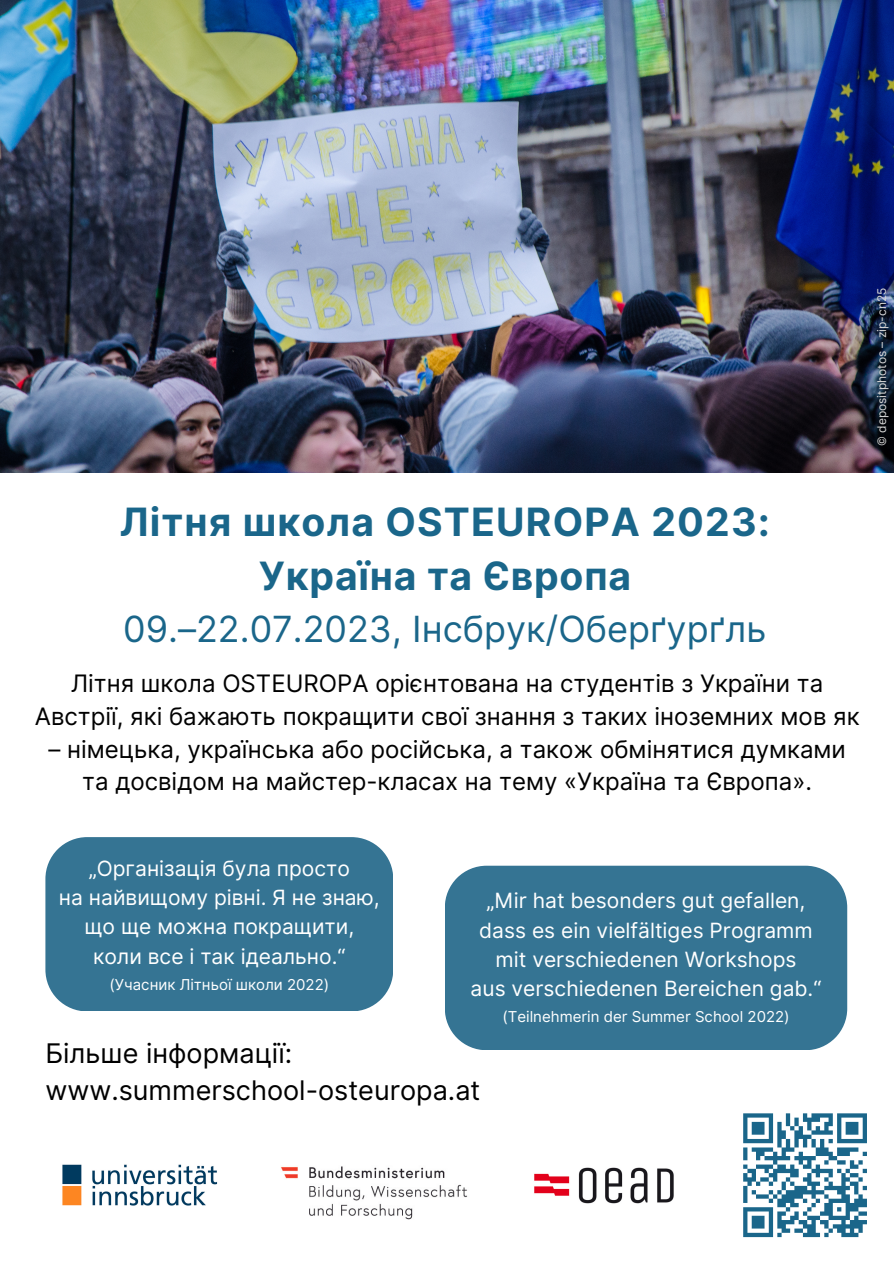
<style>
.page{position:relative;width:894px;height:1264px;background:#fff}
.page>*{position:absolute;margin:0;border:0;box-sizing:border-box;transform-origin:0 0}
.t1{font:700 39px "Inter";letter-spacing:.03em;color:#1a668a}
.t2{font:36px "Inter";color:#1a668a}
.t3{font:27px "Inter";color:#000}
.t4{font:24px/32.7px "Inter";color:#000;text-align:center}
.t5{font:21px/29.2px "Inter";color:#fff;text-align:center}
.t6{font:15px "Inter";color:#fff}
.t7{font:12px "Inter";color:#d9d9d9}
</style>
<div class="page">
<img style="left:0;top:0;width:893px;height:472px">
<svg style="left:743px;top:1113px;width:124px;height:125px"></svg>
<div style="left:445px;top:865px;width:402px;height:185px;background:#357493"></div>
<div style="left:45px;top:837px;width:348px;height:174px;background:#357493"></div>
<img style="left:534px;top:1167px;width:140px;height:37px">
<img style="left:62px;top:1164px;width:156px;height:42px">
<img style="left:281px;top:1166px;width:186px;height:54px">
<p class="t7" style="left:874px;top:446px;width:160px;rotate:-90deg">© depositphotos – zip-cn25</p>
<p class="t1" style="left:120px;top:498px;width:651px">Літня школа OSTEUROPA 2023:</p>
<p class="t1" style="left:259px;top:553px;width:373px">Україна та Європа</p>
<p class="t2" style="left:123px;top:607px;width:644px">09.–22.07.2023, Інсбрук/Оберґурґль</p>
<p class="t4" style="left:35px;top:667px;width:826px">Літня школа OSTEUROPA орієнтована на студентів з України та<br>Австрії, які бажають покращити свої знання з таких іноземних мов як</p>
<p class="t4" style="left:48px;top:732px;width:798px">– німецька, українська або російська, а також обмінятися думками та досвідом на майстер-класах на тему «Україна та Європа».</p>
<p class="t5" style="left:89px;top:853px;width:262px">„Організація була просто</p>
<p class="t5" style="left:59px;top:882px;width:322px">на найвищому рівні. Я не знаю, що ще можна покращити,</p>
<p class="t5" style="left:93px;top:941px;width:254px">коли все і так ідеально.“</p>
<p class="t6" style="left:109px;top:975px;width:221px">(Учасник Літньої школи 2022)</p>
<p class="t5" style="left:486px;top:886px;width:320px">„Mir hat besonders gut gefallen,</p>
<p class="t5" style="left:479px;top:915px;width:335px">dass es ein vielfältiges Programm</p>
<p class="t5" style="left:495px;top:944px;width:302px">mit verschiedenen Workshops</p>
<p class="t5" style="left:470px;top:974px;width:352px">aus verschiedenen Bereichen gab.“</p>
<p class="t6" style="left:502px;top:1007px;width:289px">(Teilnehmerin der Summer School 2022)</p>
<p class="t3" style="left:45px;top:1036px;width:248px">Більше інформації:</p>
<p class="t3" style="left:45px;top:1074px;width:436px">www.summerschool-osteuropa.at</p>
</div>
